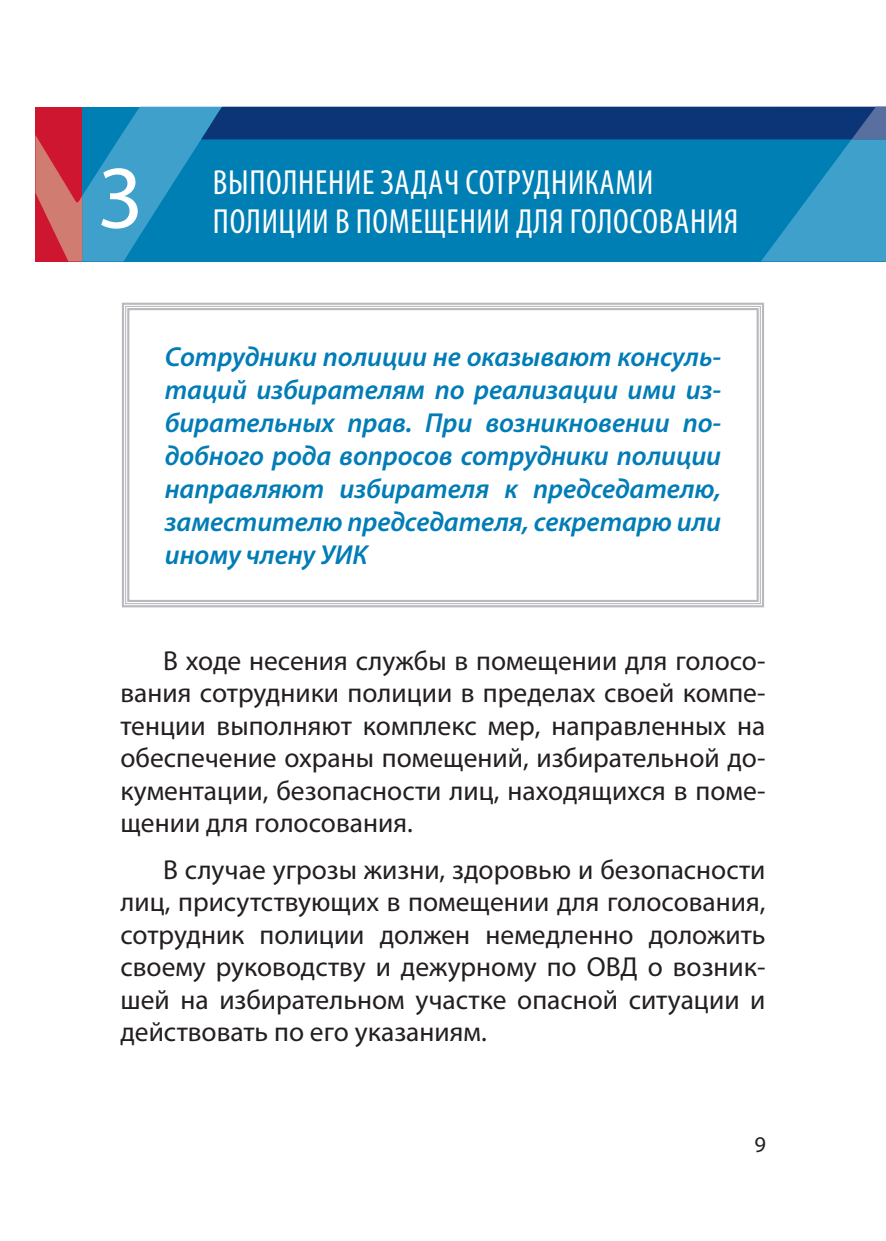
<style>
.page{position:relative;width:886px;height:1241px;background:#fff}
.page>*{position:absolute;margin:0;border:0;box-sizing:border-box;transform-origin:0 0}
.t1{font:90px "Myriad Pro";color:#fff}
.t2{font:condensed 35px "Myriad Pro";letter-spacing:.02em;color:#fff}
.t3{font:27.5px/32.5px "Myriad Pro";color:#231f20;text-align:justify}
.t4{font:italic 600 27.5px/33px "Myriad Pro";letter-spacing:-.005em;color:#007cb6;text-align:justify}
.t5{font:22.5px "Myriad Pro";color:#231f20}
</style>
<div class="page">
<svg style="left:35px;top:107px;width:851px;height:155px;background:#1775a8"></svg>
<svg style="left:122px;top:302px;width:642px;height:306px"></svg>
<div style="left:127px;top:308px;width:632px;height:294px;border:2px solid #b8b9bc"></div>
<h1 class="t1" style="left:97px;top:142px;width:48px">3</h1>
<p class="t2" style="left:213px;top:162px;width:442px">ВЫПОЛНЕНИЕ ЗАДАЧ СОТРУДНИКАМИ</p>
<p class="t2" style="left:213px;top:200px;width:527px">ПОЛИЦИИ В ПОМЕЩЕНИИ ДЛЯ ГОЛОСОВАНИЯ</p>
<p class="t4" style="left:165px;top:340px;width:558px">Сотрудники полиции не оказывают консуль&shy;таций избирателям по реализации ими из&shy;бирательных прав. При возникновении по&shy;добного рода вопросов сотрудники полиции направляют избирателя к председателю, заместителю председателя, секретарю или иному члену УИК</p>
<p class="t3" style="left:120px;top:643px;width:646px;text-indent:43px">В ходе несения службы в помещении для голосо&shy;вания сотрудники полиции в пределах своей компе&shy;тенции выполняют комплекс мер, направленных на обеспечение охраны помещений, избирательной до&shy;кументации, безопасности лиц, находящихся в поме&shy;щении для голосования.</p>
<p class="t3" style="left:120px;top:852px;width:646px;text-indent:43px">В случае угрозы жизни, здоровью и безопасности лиц, присутствующих в помещении для голосования, сотрудник полиции должен немедленно доложить своему руководству и дежурному по ОВД о возник&shy;шей на избирательном участке опасной ситуации и действовать по его указаниям.</p>
<p class="t5" style="left:754px;top:1129px;width:13px">9</p>
</div>
